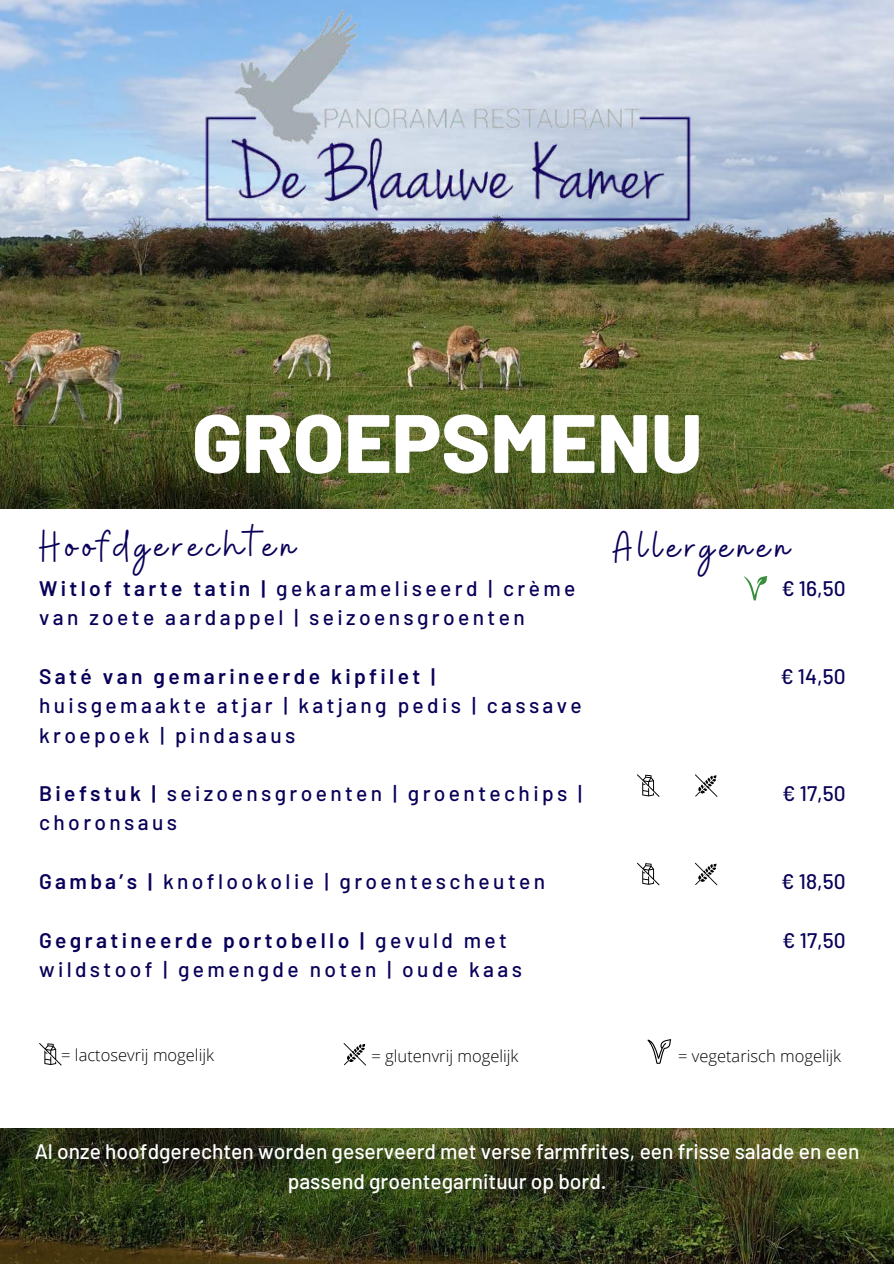
<style>
.page{position:relative;width:894px;height:1264px;background:#fff}
.page>*{position:absolute;margin:0;border:0;box-sizing:border-box;transform-origin:0 0}
.t1{font:800 82.5px "Barlow";color:#fff}
.t2{font:45px "Buffalo";letter-spacing:.12em;color:#080058}
.t3{font:500 21px/29.2px "Barlow";letter-spacing:.16em;color:#080058}
.t4{font:500 21px/29.2px "Barlow";color:#fff;text-align:center}
.t5{font:600 21px "Barlow";letter-spacing:.16em;color:#080058}
.t6{font:300 16.5px "Open Sans";color:#000}
.s1{font-weight:600}
</style>
<div class="page">
<img style="left:0;top:1128px;width:893px;height:135px">
<img style="left:0;top:0;width:893px;height:509px">
<img style="left:188px;top:0;width:517px;height:391px">
<svg style="left:637px;top:774px;width:22px;height:22px"></svg>
<svg style="left:637px;top:862px;width:22px;height:23px"></svg>
<svg style="left:695px;top:774px;width:22px;height:22px"></svg>
<svg style="left:695px;top:862px;width:22px;height:23px"></svg>
<svg style="left:744px;top:576px;width:23px;height:24px"></svg>
<svg style="left:39px;top:1043px;width:23px;height:22px"></svg>
<svg style="left:343px;top:1043px;width:23px;height:22px"></svg>
<svg style="left:647px;top:1039px;width:24px;height:24px"></svg>
<h1 class="t1" style="left:192px;top:390px;width:512px">GROEPSMENU</h1>
<h2 class="t2" style="left:39px;top:517px;width:257px">Hoofdgerechten</h2>
<p class="t3" style="left:39px;top:573px;width:537px"><span class="s1">Witlof tarte tatin |</span> gekarameliseerd | crème van zoete aardappel | seizoensgroenten</p>
<p class="t5" style="left:39px;top:663px;width:397px">Saté van gemarineerde kipfilet |</p>
<p class="t3" style="left:39px;top:690px;width:544px">huisgemaakte atjar | katjang pedis | cassave kroepoek | pindasaus</p>
<p class="t3" style="left:39px;top:778px;width:544px"><span class="s1">Biefstuk |</span> seizoensgroenten | groentechips | choronsaus</p>
<p class="t3" style="left:39px;top:866px;width:507px"><span class="s1">Gamba’s |</span> knoflookolie | groentescheuten</p>
<p class="t3" style="left:39px;top:924px;width:484px"><span class="s1">Gegratineerde portobello |</span> gevuld met wildstoof | gemengde noten | oude kaas</p>
<h2 class="t2" style="left:613px;top:518px;width:178px">Allergenen</h2>
<p class="t3" style="left:781px;top:573px;width:66px">€ 16,50</p>
<p class="t3" style="left:780px;top:661px;width:67px">€ 14,50</p>
<p class="t3" style="left:782px;top:778px;width:65px">€ 17,50</p>
<p class="t3" style="left:781px;top:866px;width:66px">€ 18,50</p>
<p class="t3" style="left:782px;top:924px;width:65px">€ 17,50</p>
<p class="t6" style="left:61px;top:1042px;width:154px">= lactosevrij mogelijk</p>
<p class="t6" style="left:371px;top:1044px;width:148px">= glutenvrij mogelijk</p>
<p class="t6" style="left:677px;top:1044px;width:165px">= vegetarisch mogelijk</p>
<p class="t4" style="left:35px;top:1136px;width:826px">Al onze hoofdgerechten worden geserveerd met verse farmfrites, een frisse salade en een passend groentegarnituur op bord.</p>
</div>
